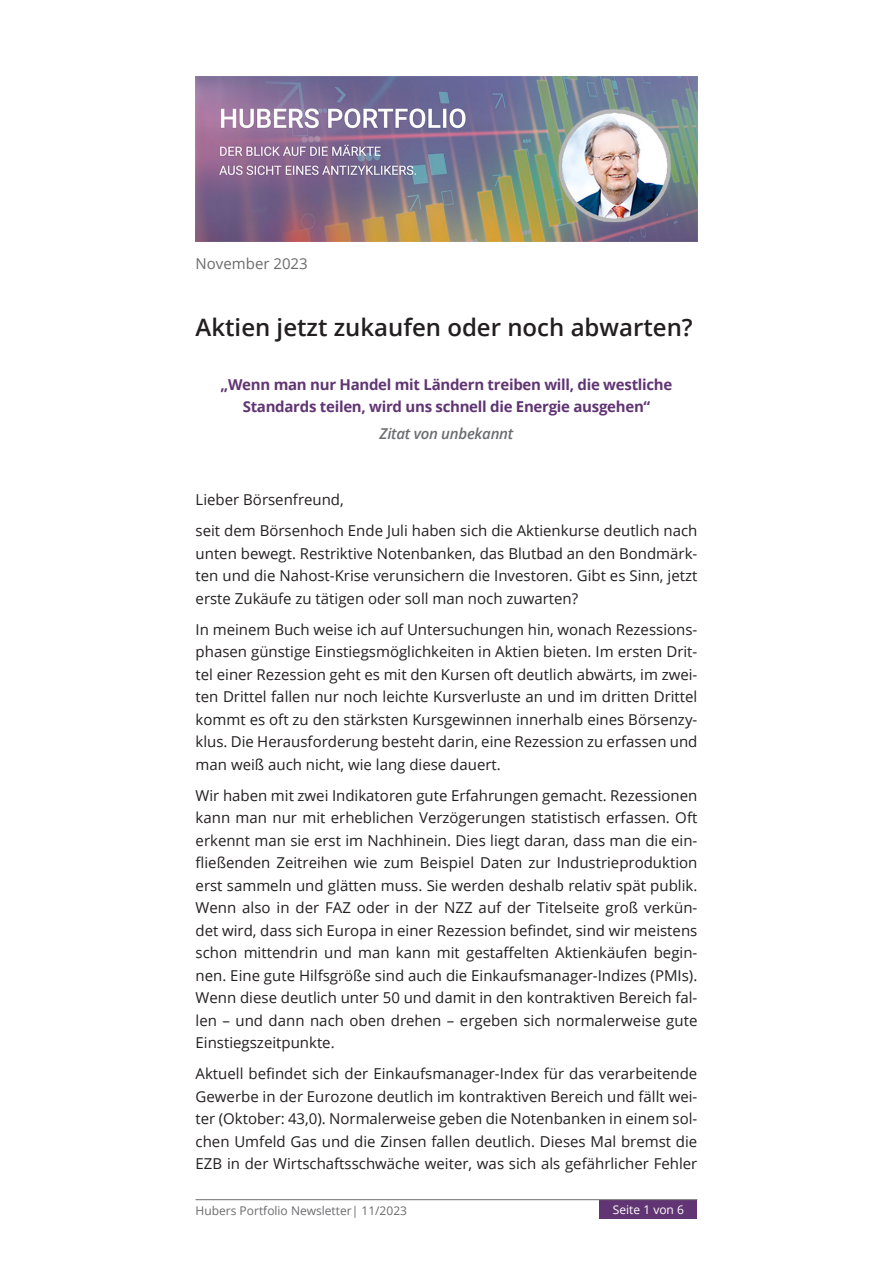
<style>
.page{position:relative;width:893px;height:1263px;background:#fff}
.page>*{position:absolute;margin:0;border:0;box-sizing:border-box;transform-origin:0 0}
.subhead{font:600 24px "Open Sans";color:#231f20}
.Fließtext{font:15px/22.5px "Open Sans";color:#231f20;text-align:justify}
.Fließtext-2{font:700 15px/22.5px "Open Sans";letter-spacing:-.02em;color:#613573;text-align:center}
.Fließtext-3{font:italic 600 15px "Open Sans";letter-spacing:-.02em;color:#6c6d70}
.t1{font:15px "Open Sans";color:#6b6b6e}
.t2{font:12px "Open Sans";color:#6b6b6e}
.t3{font:12px "Open Sans";color:#fff}
</style>
<div class="page">
<div style="left:600px;top:1200px;width:97px;height:19px;background:#613573"></div>
<hr style="left:196px;top:1199px;width:501px;height:1px;background:#6b6b6e">
<img style="left:196px;top:77px;width:501px;height:164px">
<p class="t1" style="left:196px;top:253px;width:114px">November 2023</p>
<p class="subhead" style="left:196px;top:311px;width:499px">Aktien jetzt zukaufen oder noch abwarten?</p>
<p class="Fließtext-2" style="left:221px;top:373px;width:453px">„Wenn man nur Handel mit Ländern treiben will, die westliche<br>Standards teilen, wird uns schnell die Energie ausgehen“</p>
<p class="Fließtext-3" style="left:380px;top:423px;width:135px">Zitat von unbekannt</p>
<p class="Fließtext" style="left:196px;top:488px;width:150px">Lieber Börsenfreund,</p>
<p class="Fließtext" style="left:196px;top:519px;width:503px">seit dem Börsenhoch Ende Juli haben sich die Aktienkurse deutlich nach unten bewegt. Restriktive Notenbanken, das Blutbad an den Bondmärk&shy;ten und die Nahost-Krise verunsichern die Investoren. Gibt es Sinn, jetzt erste Zukäufe zu tätigen oder soll man noch zuwarten?</p>
<p class="Fließtext" style="left:196px;top:618px;width:503px">In meinem Buch weise ich auf Untersuchungen hin, wonach Rezessions&shy;phasen günstige Einstiegsmöglichkeiten in Aktien bieten. Im ersten Drit&shy;tel einer Rezession geht es mit den Kursen oft deutlich abwärts, im zwei&shy;ten Drittel fallen nur noch leichte Kursverluste an und im dritten Drittel kommt es oft zu den stärksten Kursgewinnen innerhalb eines Börsenzy&shy;klus. Die Herausforderung besteht darin, eine Rezession zu erfassen und man weiß auch nicht, wie lang diese dauert.</p>
<p class="Fließtext" style="left:196px;top:784px;width:503px">Wir haben mit zwei Indikatoren gute Erfahrungen gemacht. Rezessionen kann man nur mit erheblichen Verzögerungen statistisch erfassen. Oft erkennt man sie erst im Nachhinein. Dies liegt daran, dass man die ein&shy;fließenden Zeitreihen wie zum Beispiel Daten zur Industrieproduktion erst sammeln und glätten muss. Sie werden deshalb relativ spät publik.<br>Wenn also in der FAZ oder in der NZZ auf der Titelseite groß verkün&shy;det wird, dass sich Europa in einer Rezession befindet, sind wir meistens schon mittendrin und man kann mit gestaffelten Aktienkäufen begin&shy;nen. Eine gute Hilfsgröße sind auch die Einkaufsmanager-Indizes (PMIs).<br>Wenn diese deutlich unter 50 und damit in den kontraktiven Bereich fal&shy;len – und dann nach oben drehen – ergeben sich normalerweise gute Einstiegszeitpunkte.</p>
<p class="Fließtext" style="left:196px;top:1062px;width:503px">Aktuell befindet sich der Einkaufsmanager-Index für das verarbeitende Gewerbe in der Eurozone deutlich im kontraktiven Bereich und fällt wei&shy;ter (Oktober: 43,0). Normalerweise geben die Notenbanken in einem sol&shy;chen Umfeld Gas und die Zinsen fallen deutlich. Dieses Mal bremst die EZB in der Wirtschaftsschwäche weiter, was sich als gefährlicher Fehler</p>
<p class="t2" style="left:196px;top:1202px;width:213px">Hubers Portfolio Newsletter| 11/2023</p>
<p class="t3" style="left:613px;top:1201px;width:73px">Seite 1 von 6</p>
</div>
